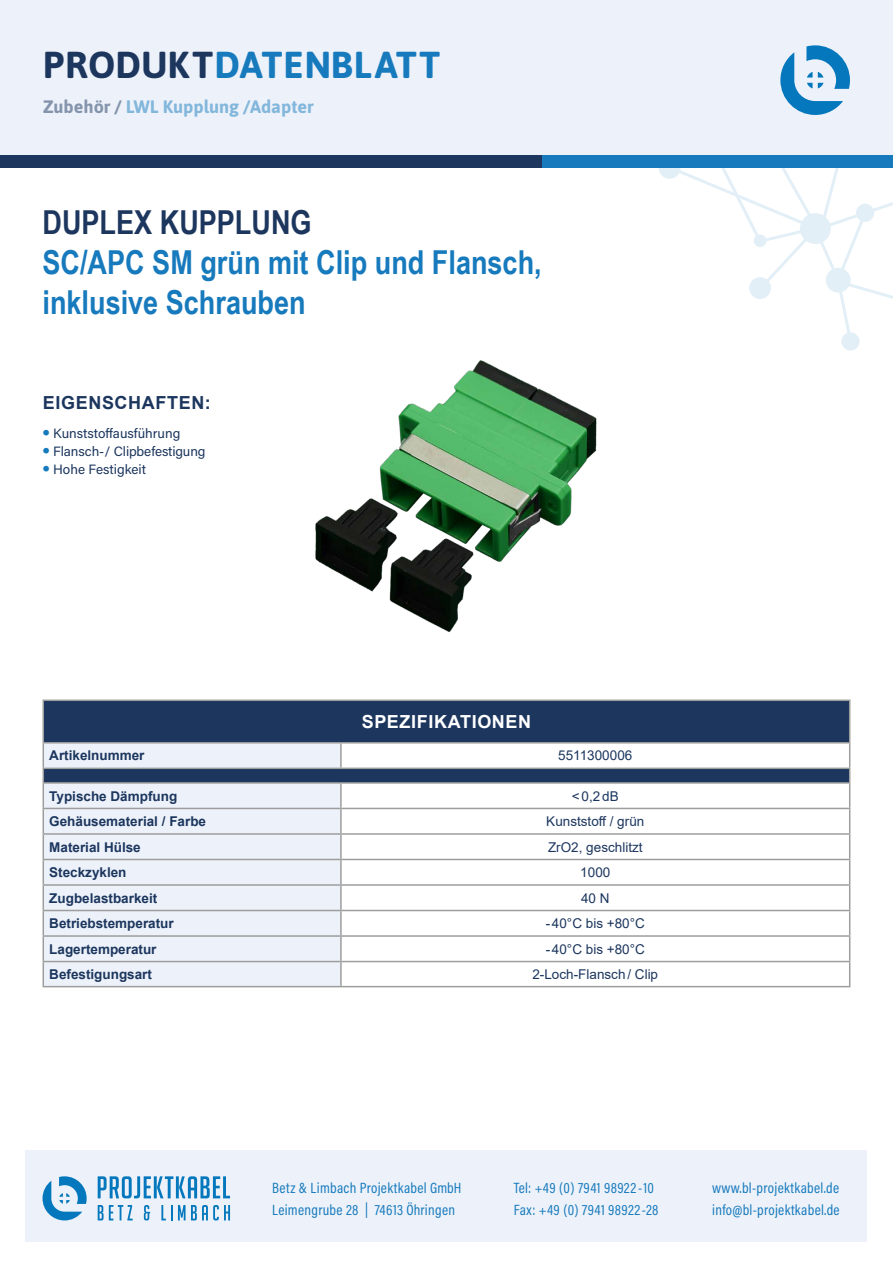
<style>
.page{position:relative;width:893px;height:1263px;background:#fff}
.page>*{position:absolute;margin:0;border:0;box-sizing:border-box;transform-origin:0 0}
.t1{font:700 37.5px "Asap";letter-spacing:.01em;color:#177abd}
.t2{font:700 33px/39.6px "Arial Narrow";color:#177abd}
.t3{font:700 33px "Arial Narrow";color:#1c365e}
.t4{font:700 18px "Asap";color:#177abd}
.t5{font:700 18px "Arial";letter-spacing:.035em;color:#fff}
.t6{font:700 18px "Arial";letter-spacing:.035em;color:#1c365e}
.t7{font:15px/22.5px "Acumin Pro Cond";letter-spacing:.02em;color:#177abd}
.t8{font:700 13.5px "Arial";color:#1c365e}
.t9{font:13.5px "Arial";color:#1c365e}
.t10{font:13.5px "Acumin Pro";letter-spacing:-.005em;color:#1c365e}
.s1{color:#1c365e}
.s2{font-family:"Asap";font-size:22.5px;color:#177abd}
</style>
<div class="page">
<div style="left:0;top:0;width:893px;height:165px;background:#edf2fa"></div>
<div style="left:26px;top:1150px;width:841px;height:92px;background:#edf2fa"></div>
<svg style="left:43px;top:1176px;width:44px;height:44px"></svg>
<svg style="left:98px;top:1176px;width:132px;height:22px"></svg>
<svg style="left:98px;top:1205px;width:35px;height:15px"></svg>
<svg style="left:144px;top:1205px;width:6px;height:15px"></svg>
<svg style="left:161px;top:1205px;width:11px;height:15px"></svg>
<svg style="left:178px;top:1205px;width:52px;height:15px"></svg>
<svg style="left:780px;top:45px;width:70px;height:70px"></svg>
<div style="left:0;top:155px;width:694px;height:13px;background:#1c365e"></div>
<div style="left:542px;top:155px;width:351px;height:13px;background:#177abd"></div>
<div style="left:843px;top:334px;width:15px;height:15px;background:#e3eff7;border-radius:50%"></div>
<div style="left:841px;top:332px;width:19px;height:19px;border:3px solid #177abd;border-radius:50%"></div>
<svg style="left:659px;top:168px;width:234px;height:176px"></svg>
<svg style="left:660px;top:158px;width:19px;height:20px"></svg>
<div style="left:659px;top:157px;width:22px;height:22px;border:2px solid #177abd;border-radius:50%"></div>
<svg style="left:44px;top:701px;width:805px;height:81px;fill:#1c365e"></svg>
<svg style="left:44px;top:743px;width:297px;height:243px;background:#e0e6ef"></svg>
<hr style="left:43px;top:699px;width:298px;height:2px;background:#9d9d9c">
<hr style="left:43px;top:701px;width:1px;height:41px;background:#9d9d9c">
<hr style="left:341px;top:699px;width:509px;height:2px;background:#9d9d9c">
<hr style="left:849px;top:701px;width:1px;height:41px;background:#9d9d9c">
<hr style="left:43px;top:742px;width:298px;height:1px;background:#9d9d9c">
<hr style="left:341px;top:742px;width:509px;height:1px;background:#9d9d9c">
<hr style="left:340px;top:743px;width:2px;height:24px;background:#9d9d9c">
<hr style="left:43px;top:767px;width:298px;height:2px;background:#9d9d9c">
<hr style="left:341px;top:767px;width:509px;height:2px;background:#9d9d9c">
<hr style="left:43px;top:782px;width:298px;height:2px;background:#9d9d9c">
<hr style="left:341px;top:782px;width:509px;height:2px;background:#9d9d9c">
<hr style="left:340px;top:784px;width:2px;height:24px;background:#9d9d9c">
<hr style="left:43px;top:808px;width:298px;height:1px;background:#9d9d9c">
<hr style="left:341px;top:808px;width:509px;height:1px;background:#9d9d9c">
<hr style="left:340px;top:809px;width:2px;height:24px;background:#9d9d9c">
<hr style="left:43px;top:833px;width:298px;height:2px;background:#9d9d9c">
<hr style="left:341px;top:833px;width:509px;height:2px;background:#9d9d9c">
<hr style="left:340px;top:835px;width:2px;height:24px;background:#9d9d9c">
<hr style="left:43px;top:859px;width:298px;height:1px;background:#9d9d9c">
<hr style="left:341px;top:859px;width:509px;height:1px;background:#9d9d9c">
<hr style="left:340px;top:860px;width:2px;height:24px;background:#9d9d9c">
<hr style="left:43px;top:884px;width:298px;height:2px;background:#9d9d9c">
<hr style="left:341px;top:884px;width:509px;height:2px;background:#9d9d9c">
<hr style="left:340px;top:886px;width:2px;height:24px;background:#9d9d9c">
<hr style="left:43px;top:910px;width:298px;height:1px;background:#9d9d9c">
<hr style="left:341px;top:910px;width:509px;height:1px;background:#9d9d9c">
<hr style="left:340px;top:911px;width:2px;height:24px;background:#9d9d9c">
<hr style="left:43px;top:935px;width:298px;height:2px;background:#9d9d9c">
<hr style="left:341px;top:935px;width:509px;height:2px;background:#9d9d9c">
<hr style="left:340px;top:937px;width:2px;height:24px;background:#9d9d9c">
<hr style="left:43px;top:961px;width:298px;height:1px;background:#9d9d9c">
<svg style="left:43px;top:743px;width:1px;height:243px"></svg>
<hr style="left:341px;top:961px;width:509px;height:1px;background:#9d9d9c">
<hr style="left:340px;top:962px;width:2px;height:24px;background:#9d9d9c">
<svg style="left:849px;top:743px;width:1px;height:243px"></svg>
<hr style="left:43px;top:986px;width:298px;height:1px;background:#9d9d9c">
<hr style="left:341px;top:986px;width:509px;height:1px;background:#9d9d9c">
<img style="left:315px;top:259px;width:411px;height:373px">
<h1 class="t1" style="left:43px;top:38px;width:399px"><span class="s1">PRODUKT</span>DATENBLATT</h1>
<p class="t4" style="left:43px;top:93px;width:273px"><span class="s1">Zubehör /</span> LWL Kupplung /Adapter</p>
<h2 class="t3" style="left:43px;top:198px;width:271px">DUPLEX KUPPLUNG</h2>
<h2 class="t2" style="left:43px;top:241px;width:501px">SC/APC SM grün mit Clip und Flansch, inklusive Schrauben</h2>
<p class="t6" style="left:43px;top:390px;width:169px">EIGENSCHAFTEN:</p>
<p class="t10" style="left:43px;top:424px;width:139px"><span class="s2">•</span> Kunststoffausführung</p>
<p class="t10" style="left:43px;top:442px;width:164px"><span class="s2">•</span> Flansch-/ Clipbefestigung</p>
<p class="t10" style="left:43px;top:460px;width:105px"><span class="s2">•</span> Hohe Festigkeit</p>
<p class="t5" style="left:362px;top:709px;width:171px">SPEZIFIKATIONEN</p>
<p class="t8" style="left:49px;top:746px;width:97px">Artikelnummer</p>
<p class="t9" style="left:558px;top:746px;width:76px">5511300006</p>
<p class="t8" style="left:49px;top:786px;width:130px">Typische Dämpfung</p>
<p class="t9" style="left:572px;top:786px;width:48px">&lt;0,2 dB</p>
<p class="t8" style="left:49px;top:812px;width:158px">Gehäusematerial / Farbe</p>
<p class="t9" style="left:546px;top:812px;width:100px">Kunststoff / grün</p>
<p class="t8" style="left:49px;top:837px;width:93px">Material Hülse</p>
<p class="t9" style="left:548px;top:837px;width:96px">ZrO2, geschlitzt</p>
<p class="t8" style="left:49px;top:863px;width:79px">Steckzyklen</p>
<p class="t9" style="left:580px;top:863px;width:32px">1000</p>
<p class="t8" style="left:49px;top:888px;width:110px">Zugbelastbarkeit</p>
<p class="t9" style="left:581px;top:889px;width:30px">40 N</p>
<p class="t8" style="left:49px;top:914px;width:126px">Betriebstemperatur</p>
<p class="t9" style="left:546px;top:914px;width:101px">-40°C bis +80°C</p>
<p class="t8" style="left:49px;top:939px;width:109px">Lagertemperatur</p>
<p class="t9" style="left:546px;top:940px;width:101px">-40°C bis +80°C</p>
<p class="t8" style="left:49px;top:965px;width:104px">Befestigungsart</p>
<p class="t9" style="left:532px;top:965px;width:127px">2-Loch-Flansch / Clip</p>
<p class="t7" style="left:514px;top:1176px;width:146px">Tel: +49 (0) 7941 98922-10<br>Fax: +49 (0) 7941 98922-28</p>
<p class="t7" style="left:272px;top:1176px;width:191px">Betz &amp; Limbach Projektkabel GmbH<br>Leimengrube 28 | 74613 Öhringen</p>
<p class="t7" style="left:712px;top:1176px;width:129px">www.bl-projektkabel.de info@bl-projektkabel.de</p>
</div>
